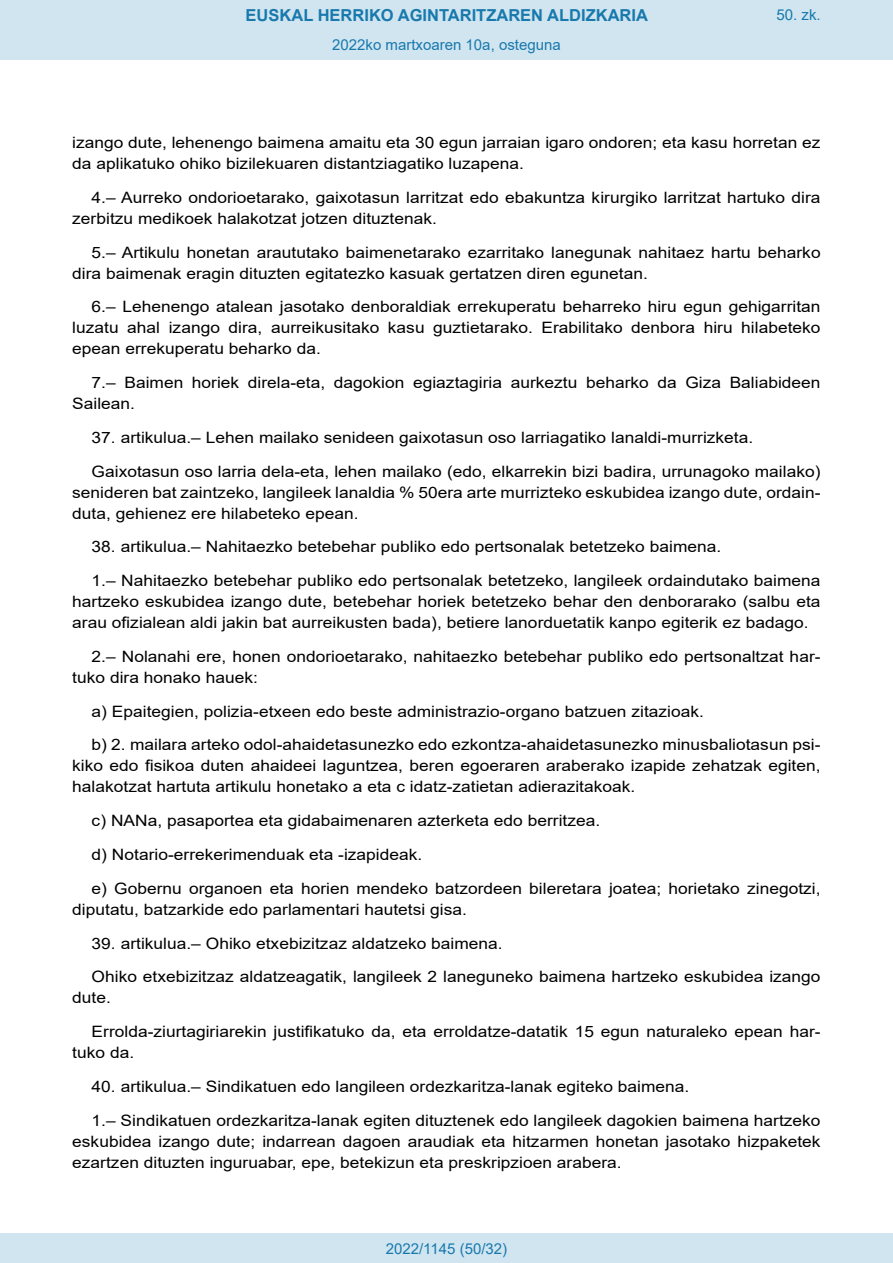
<style>
.page{position:relative;width:893px;height:1263px;background:#fff}
.page>*{position:absolute;margin:0;border:0;box-sizing:border-box;transform-origin:0 0}
.t1{font:700 16.5px "Arial";color:#1879ad}
.BOPVDetalle{font:15.6px/21px "Arial";color:#000;scale:1.11 1}
.Paginacion_Centro{font:15px "Arial";color:#1879ad}
</style>
<div class="page">
<div style="left:0;top:0;width:893px;height:60px;background:#d0e5f0"></div>
<div style="left:0;top:1233px;width:893px;height:30px;background:#d0e5f0"></div>
<p class="t1" style="left:246px;top:3px;width:404px">EUSKAL HERRIKO AGINTARITZAREN ALDIZKARIA</p>
<p class="Paginacion_Centro" style="left:332px;top:35px;width:230px">2022ko martxoaren 10a, osteguna</p>
<p class="Paginacion_Centro" style="left:776px;top:5px;width:46px">50. zk.</p>
<p class="BOPVDetalle" style="left:72px;top:132px;width:676px">izango dute, lehenengo baimena amaitu eta 30 egun jarraian igaro ondoren; eta kasu horretan ez da aplikatuko ohiko bizilekuaren distantziagatiko luzapena.</p>
<p class="BOPVDetalle" style="left:72px;top:187px;width:676px;text-indent:19px">4.– Aurreko ondorioetarako, gaixotasun larritzat edo ebakuntza kirurgiko larritzat hartuko dira zerbitzu medikoek halakotzat jotzen dituztenak.</p>
<p class="BOPVDetalle" style="left:72px;top:242px;width:676px;text-indent:19px">5.– Artikulu honetan araututako baimenetarako ezarritako lanegunak nahitaez hartu beharko dira baimenak eragin dituzten egitatezko kasuak gertatzen diren egunetan.</p>
<p class="BOPVDetalle" style="left:72px;top:296px;width:676px;text-align:justify;text-indent:19px">6.– Lehenengo atalean jasotako denboraldiak errekuperatu beharreko hiru egun gehigarritan luzatu ahal izango dira, aurreikusitako kasu guztietarako. Erabilitako denbora hiru hilabeteko epean errekuperatu beharko da.</p>
<p class="BOPVDetalle" style="left:72px;top:372px;width:676px;text-indent:19px">7.– Baimen horiek direla-eta, dagokion egiaztagiria aurkeztu beharko da Giza Baliabideen<br>Sailean.</p>
<p class="BOPVDetalle" style="left:92px;top:427px;width:598px">37. artikulua.– Lehen mailako senideen gaixotasun oso larriagatiko lanaldi-murrizketa.</p>
<p class="BOPVDetalle" style="left:72px;top:461px;width:676px;text-align:justify;text-indent:19px">Gaixotasun oso larria dela-eta, lehen mailako (edo, elkarrekin bizi badira, urrunagoko mailako) senideren bat zaintzeko, langileek lanaldia % 50era arte murrizteko eskubidea izango dute, ordain&shy;duta, gehienez ere hilabeteko epean.</p>
<p class="BOPVDetalle" style="left:92px;top:536px;width:569px">38. artikulua.– Nahitaezko betebehar publiko edo pertsonalak betetzeko baimena.</p>
<p class="BOPVDetalle" style="left:72px;top:570px;width:676px;text-align:justify;text-indent:19px">1.– Nahitaezko betebehar publiko edo pertsonalak betetzeko, langileek ordaindutako baimena hartzeko eskubidea izango dute, betebehar horiek betetzeko behar den denborarako (salbu eta arau ofizialean aldi jakin bat aurreikusten bada), betiere lanorduetatik kanpo egiterik ez badago.</p>
<p class="BOPVDetalle" style="left:72px;top:646px;width:676px;text-indent:19px">2.– Nolanahi ere, honen ondorioetarako, nahitaezko betebehar publiko edo pertsonaltzat har&shy;tuko dira honako hauek:</p>
<p class="BOPVDetalle" style="left:92px;top:701px;width:553px">a) Epaitegien, polizia-etxeen edo beste administrazio-organo batzuen zitazioak.</p>
<p class="BOPVDetalle" style="left:72px;top:734px;width:676px;text-align:justify;text-indent:19px">b) 2. mailara arteko odol-ahaidetasunezko edo ezkontza-ahaidetasunezko minusbaliotasun psi&shy;kiko edo fisikoa duten ahaideei laguntzea, beren egoeraren araberako izapide zehatzak egiten, halakotzat hartuta artikulu honetako a eta c idatz-zatietan adierazitakoak.</p>
<p class="BOPVDetalle" style="left:92px;top:810px;width:460px">c) NANa, pasaportea eta gidabaimenaren azterketa edo berritzea.</p>
<p class="BOPVDetalle" style="left:92px;top:844px;width:299px">d) Notario-errekerimenduak eta -izapideak.</p>
<p class="BOPVDetalle" style="left:72px;top:878px;width:676px;text-indent:19px">e) Gobernu organoen eta horien mendeko batzordeen bileretara joatea; horietako zinegotzi, diputatu, batzarkide edo parlamentari hautetsi gisa.</p>
<p class="BOPVDetalle" style="left:92px;top:932px;width:372px">39. artikulua.– Ohiko etxebizitzaz aldatzeko baimena.</p>
<p class="BOPVDetalle" style="left:72px;top:966px;width:676px;text-indent:19px">Ohiko etxebizitzaz aldatzeagatik, langileek 2 laneguneko baimena hartzeko eskubidea izango dute.</p>
<p class="BOPVDetalle" style="left:72px;top:1021px;width:676px;text-indent:19px">Errolda-ziurtagiriarekin justifikatuko da, eta erroldatze-datatik 15 egun naturaleko epean har&shy;tuko da.</p>
<p class="BOPVDetalle" style="left:92px;top:1076px;width:540px">40. artikulua.– Sindikatuen edo langileen ordezkaritza-lanak egiteko baimena.</p>
<p class="BOPVDetalle" style="left:72px;top:1109px;width:676px;text-align:justify;text-indent:19px">1.– Sindikatuen ordezkaritza-lanak egiten dituztenek edo langileek dagokien baimena hartzeko eskubidea izango dute; indarrean dagoen araudiak eta hitzarmen honetan jasotako hizpaketek ezartzen dituzten inguruabar, epe, betekizun eta preskripzioen arabera.</p>
<p class="Paginacion_Centro" style="left:386px;top:1238px;width:123px">2022/1145 (50/32)</p>
</div>
